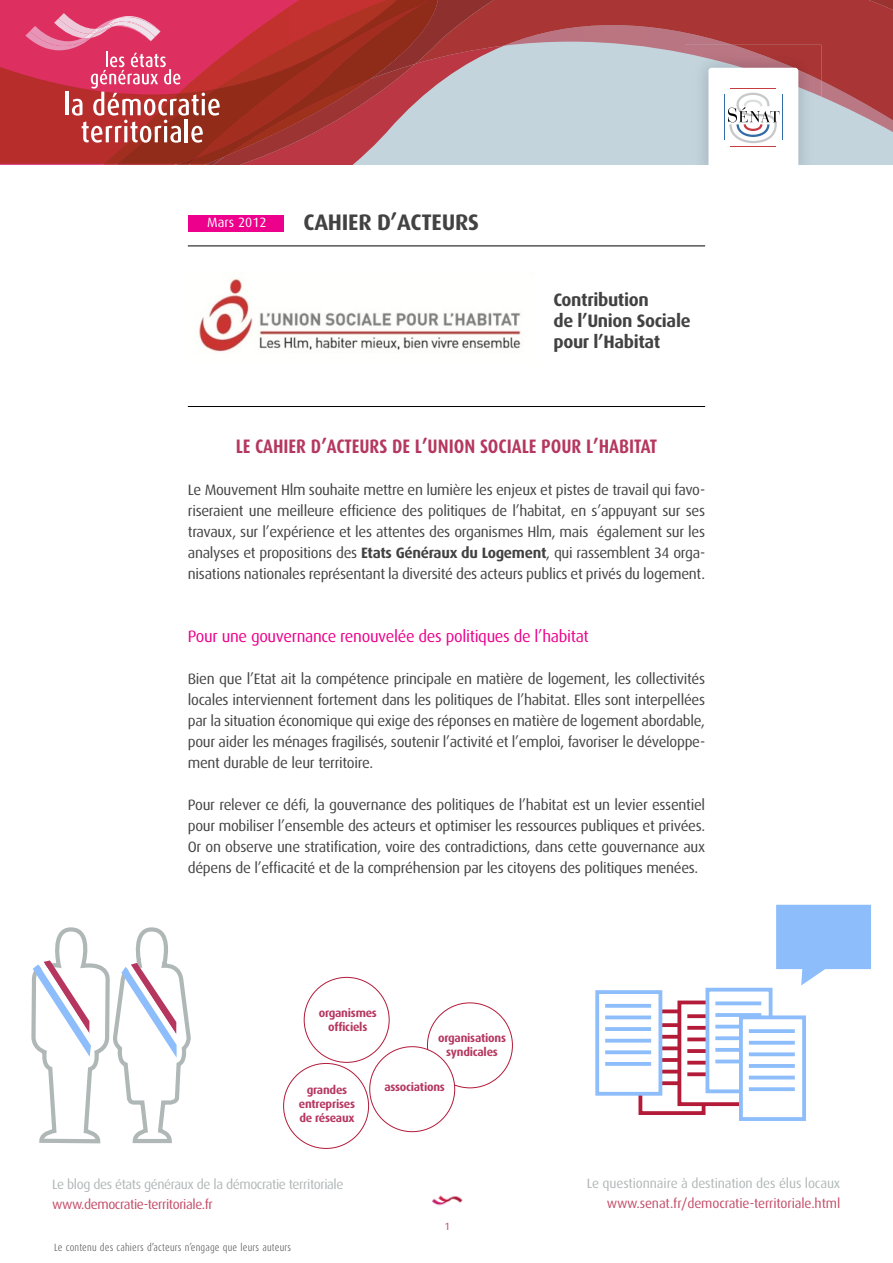
<style>
.page{position:relative;width:893px;height:1263px;background:#fff}
.page>*{position:absolute;margin:0;border:0;box-sizing:border-box;transform-origin:0 0}
.t1{font:700 22.5px "Dax OT";letter-spacing:-.01em;color:#424242}
.t2{font:700 19.5px "Dax Condensed";color:#b53760}
.t3{font:700 18px/21px "Dax OT";letter-spacing:-.02em;color:#424242}
.t4{font:16.5px "Dax OT";letter-spacing:-.02em;color:#ec008c}
.t5{font:15px/21px "Dax OT";letter-spacing:-.02em;color:#424242;text-align:justify}
.t6{font:13.5px "Dax OT";letter-spacing:-.015em;color:#c44c68}
.t7{font:13.5px "Dax OT";letter-spacing:-.03em;color:#b0b7b7}
.t8{font:13.5px "Dax OT";letter-spacing:-.01em;color:#b0b7b7}
.t9{font:13.5px "Dax OT";color:#fff}
.t10{font:700 11.7px/14.1px "Dax OT";letter-spacing:-.02em;color:#b53760;text-align:center}
.t11{font:300 10.5px "Dax Condensed";letter-spacing:.02em;color:#58595b}
.t12{font:10.5px "Dax OT";color:#c44c68}
.s1{font-weight:700}
</style>
<div class="page">
<img style="left:432px;top:1195px;width:31px;height:11px">
<svg style="left:0;top:0;width:893px;height:165px;background:#bd757c"></svg>
<hr style="left:730px;top:88px;width:46px;height:1px;background:#c53d43">
<hr style="left:730px;top:146px;width:46px;height:1px;background:#c53d43">
<hr style="left:782px;top:94px;width:1px;height:46px;background:#336da6">
<hr style="left:724px;top:94px;width:1px;height:46px;background:#336da6">
<div style="left:188px;top:215px;width:96px;height:16px;background:#ec008c"></div>
<hr style="left:188px;top:246px;width:517px;height:1px;background:#000">
<hr style="left:188px;top:406px;width:517px;height:1px;background:#000">
<svg style="left:29px;top:30px;width:83px;height:1014px"></svg>
<svg style="left:33px;top:904px;width:158px;height:240px"></svg>
<svg style="left:776px;top:905px;width:95px;height:80px"></svg>
<div style="left:638px;top:1009px;width:67px;height:106px;background:#fff;border:4px solid #b31b39"></div>
<svg style="left:662px;top:1023px;width:15px;height:4px"></svg>
<svg style="left:662px;top:1035px;width:15px;height:4px"></svg>
<svg style="left:662px;top:1046px;width:15px;height:4px"></svg>
<svg style="left:662px;top:1058px;width:15px;height:4px"></svg>
<hr style="left:648px;top:1070px;width:46px;height:3px;background:#b31b39">
<svg style="left:662px;top:1081px;width:15px;height:4px"></svg>
<div style="left:677px;top:1000px;width:67px;height:106px;background:#fff;border:4px solid #b31b39"></div>
<svg style="left:687px;top:1014px;width:18px;height:4px"></svg>
<svg style="left:687px;top:1026px;width:18px;height:4px"></svg>
<svg style="left:687px;top:1037px;width:18px;height:4px"></svg>
<svg style="left:687px;top:1049px;width:18px;height:4px"></svg>
<hr style="left:687px;top:1061px;width:46px;height:3px;background:#b31b39">
<svg style="left:687px;top:1072px;width:18px;height:4px"></svg>
<div style="left:595px;top:990px;width:67px;height:106px;background:#fff;border:4px solid #8dbefb"></div>
<svg style="left:605px;top:1004px;width:46px;height:4px"></svg>
<svg style="left:605px;top:1015px;width:46px;height:4px"></svg>
<svg style="left:605px;top:1027px;width:46px;height:4px"></svg>
<hr style="left:605px;top:1039px;width:46px;height:3px;background:#8dbefb">
<svg style="left:605px;top:1050px;width:46px;height:4px"></svg>
<svg style="left:605px;top:1062px;width:46px;height:4px"></svg>
<div style="left:705px;top:988px;width:67px;height:105px;background:#fff;border:4px solid #8dbefb"></div>
<svg style="left:715px;top:1001px;width:46px;height:4px"></svg>
<hr style="left:715px;top:1013px;width:46px;height:4px;background:#95c2fb">
<hr style="left:715px;top:1025px;width:46px;height:3px;background:#8dbefb">
<svg style="left:715px;top:1036px;width:24px;height:4px"></svg>
<svg style="left:715px;top:1048px;width:24px;height:4px"></svg>
<svg style="left:715px;top:1059px;width:24px;height:4px"></svg>
<div style="left:739px;top:1015px;width:67px;height:106px;background:#fff;border:4px solid #8dbefb"></div>
<svg style="left:749px;top:1029px;width:46px;height:4px"></svg>
<hr style="left:749px;top:1041px;width:46px;height:3px;background:#8dbefb">
<svg style="left:749px;top:1052px;width:46px;height:4px"></svg>
<hr style="left:749px;top:1064px;width:46px;height:4px;background:#8dbefb">
<hr style="left:749px;top:1076px;width:46px;height:3px;background:#8dbefb">
<svg style="left:749px;top:1087px;width:46px;height:4px"></svg>
<img style="left:199px;top:278px;width:323px;height:74px">
<p class="t9" style="left:207px;top:215px;width:61px">Mars 2012</p>
<h1 class="t1" style="left:303px;top:210px;width:177px">cahier d’acteurs</h1>
<p class="t3" style="left:554px;top:289px;width:139px">Contribution<br>de l’Union Sociale pour l’Habitat</p>
<h2 class="t2" style="left:236px;top:435px;width:401px">LE CAHIER D’ACTEURS DE L’UNION SOCIALE POUR L’HABITAT</h2>
<p class="t5" style="left:188px;top:479px;width:519px">Le Mouvement Hlm souhaite mettre en lumière les enjeux et pistes de travail qui favo&shy;riseraient une meilleure efficience des politiques de l’habitat, en s’appuyant sur ses travaux, sur l’expérience et les attentes des organismes Hlm, mais également sur les analyses et propositions des <span class="s1">Etats Généraux du Logement</span>, qui rassemblent 34 orga&shy;nisations nationales représentant la diversité des acteurs publics et privés du logement.</p>
<p class="t4" style="left:188px;top:627px;width:402px">Pour une gouvernance renouvelée des politiques de l’habitat</p>
<p class="t5" style="left:188px;top:668px;width:519px">Bien que l’Etat ait la compétence principale en matière de logement, les collectivités locales interviennent fortement dans les politiques de l’habitat. Elles sont interpellées par la situation économique qui exige des réponses en matière de logement abordable, pour aider les ménages fragilisés, soutenir l’activité et l’emploi, favoriser le développe&shy;ment durable de leur territoire.</p>
<p class="t5" style="left:188px;top:794px;width:519px">Pour relever ce défi, la gouvernance des politiques de l’habitat est un levier essentiel pour mobiliser l’ensemble des acteurs et optimiser les ressources publiques et privées.<br>Or on observe une stratification, voire des contradictions, dans cette gouvernance aux dépens de l’efficacité et de la compréhension par les citoyens des politiques menées.</p>
<p class="t10" style="left:319px;top:1006px;width:60px">organismes officiels</p>
<p class="t10" style="left:438px;top:1031px;width:70px">organisations syndicales</p>
<p class="t10" style="left:299px;top:1083px;width:58px">grandes entreprises de réseaux</p>
<p class="t10" style="left:384px;top:1080px;width:62px">associations</p>
<p class="t7" style="left:52px;top:1177px;width:293px">Le blog des états généraux de la démocratie territoriale</p>
<p class="t6" style="left:52px;top:1197px;width:162px">www.democratie-territoriale.fr</p>
<p class="t11" style="left:54px;top:1242px;width:239px">Le contenu des cahiers d’acteurs n’engage que leurs auteurs</p>
<p class="t12" style="left:444px;top:1221px;width:7px">1</p>
<p class="t8" style="left:587px;top:1176px;width:255px">Le questionnaire à destination des élus locaux</p>
<p class="t6" style="left:607px;top:1196px;width:235px">www.senat.fr/democratie-territoriale.html</p>
</div>
